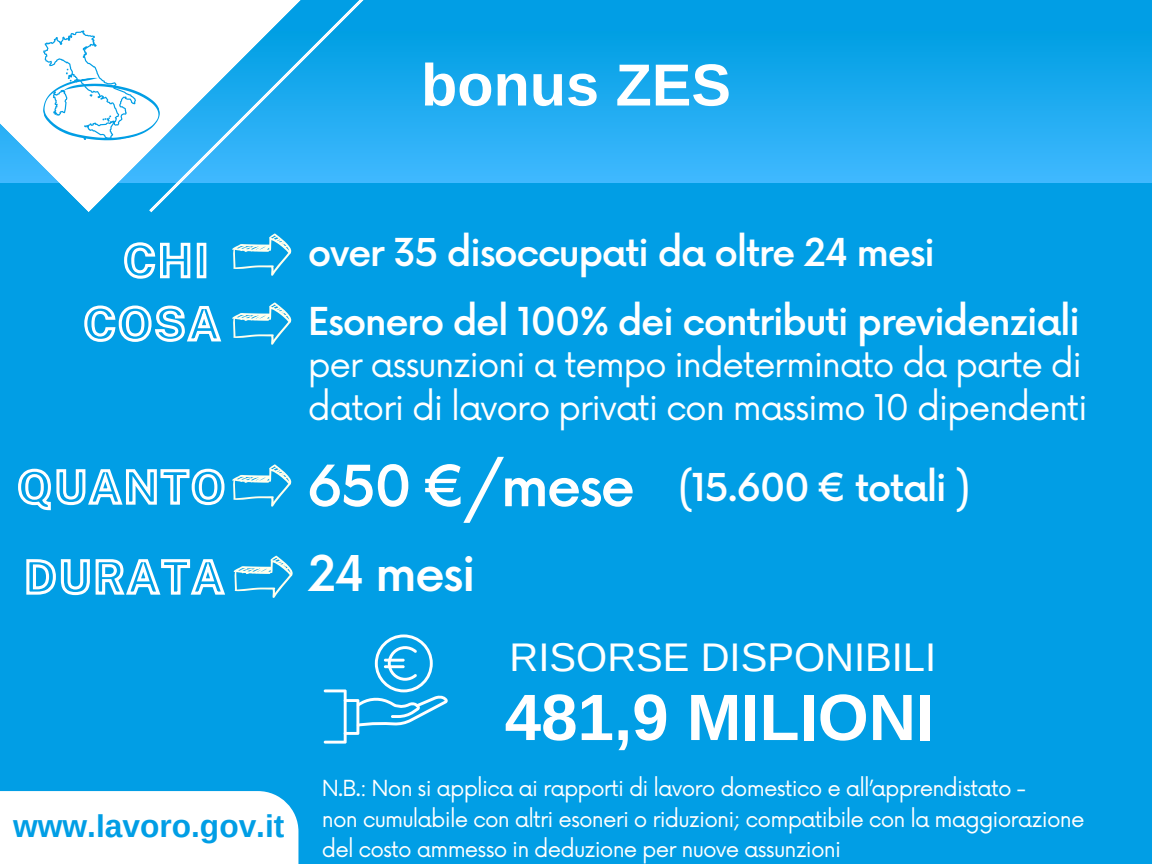
<style>
.page{position:relative;width:1152px;height:864px;background:#019ee5}
.page>*{position:absolute;margin:0;border:0;box-sizing:border-box;transform-origin:0 0}
.t1{font:700 65.55px "Arimo";color:#fff}
.t2{font:700 59.4px "Arimo";color:#fff}
.t3{font:500 48px "Now";letter-spacing:-.04em;color:#fff}
.t4{font:40.05px "Arimo";color:#fff}
.t5{font:500 37.5px "Now";letter-spacing:-.04em;color:#fff}
.t6{font:34.5px/42.8px "Now";letter-spacing:-.04em;color:#fff}
.t7{font:700 31.65px "Arimo";color:#019ee5}
.t8{font:21.6px/30.3px "Now";letter-spacing:-.04em;color:#fff}
.s1{font-size:55.5px}
</style>
<div class="page">
<div style="left:0;top:32px;width:1152px;height:151px;background:linear-gradient(to bottom,#009fe3,#40b8ff)"></div>
<svg style="left:0;top:0;width:149px;height:212px;fill:#fff"></svg>
<svg style="left:149px;top:0;width:299px;height:213px"></svg>
<svg style="left:43px;top:30px;width:117px;height:110px"></svg>
<svg style="left:84px;top:305px;width:138px;height:37px"></svg>
<svg style="left:232px;top:303px;width:59px;height:42px"></svg>
<svg style="left:18px;top:464px;width:273px;height:47px"></svg>
<svg style="left:26px;top:559px;width:199px;height:37px"></svg>
<svg style="left:234px;top:556px;width:59px;height:42px"></svg>
<svg style="left:324px;top:634px;width:123px;height:110px"></svg>
<svg style="left:124px;top:242px;width:83px;height:37px"></svg>
<svg style="left:232px;top:234px;width:59px;height:42px"></svg>
<div style="left:0;top:791px;width:298px;height:73px;background:#fff"></div>
<h2 class="t2" style="left:421px;top:44px;width:311px">bonus ZES</h2>
<h3 class="t7" style="left:13px;top:804px;width:273px">www.lavoro.gov.it</h3>
<h3 class="t5" style="left:308px;top:223px;width:629px">over 35 disoccupati da oltre 24 mesi</h3>
<h3 class="t5" style="left:308px;top:292px;width:774px">Esonero del 100% dei contributi previdenziali</h3>
<h3 class="t6" style="left:308px;top:341px;width:781px">per assunzioni a tempo indeterminato da parte di datori di lavoro privati con massimo 10 dipendenti</h3>
<h3 class="t5" style="left:306px;top:458px;width:665px"><span class="s1">650 €/mese</span> (15.600 € totali )</h3>
<h3 class="t3" style="left:308px;top:536px;width:170px">24 mesi</h3>
<h3 class="t4" style="left:510px;top:632px;width:428px">RISORSE DISPONIBILI</h3>
<h1 class="t1" style="left:505px;top:672px;width:431px">481,9 MILIONI</h1>
<p class="t8" style="left:322px;top:772px;width:764px">N.B.: Non si applica ai rapporti di lavoro domestico e all’apprendistato -<br>non cumulabile con altri esoneri o riduzioni; compatibile con la maggiorazione del costo ammesso in deduzione per nuove assunzioni</p>
</div>
